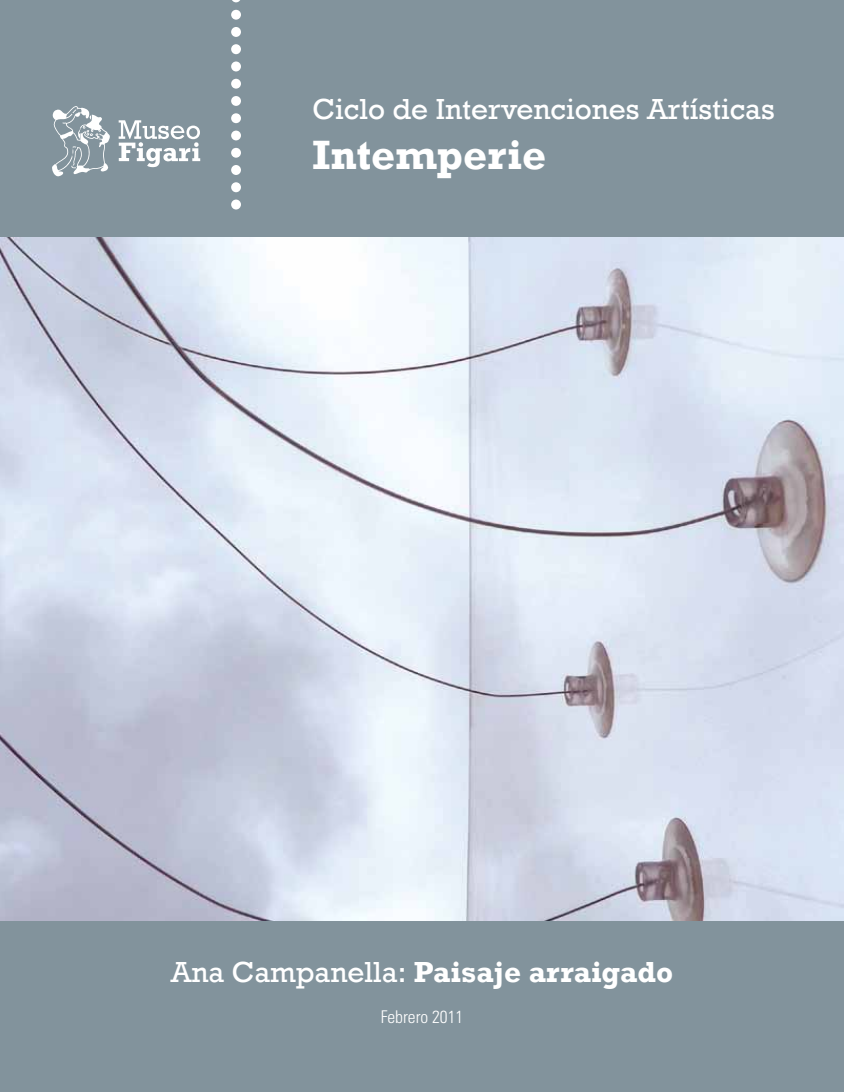
<style>
.page{position:relative;width:844px;height:1092px;background:#fff}
.page>*{position:absolute;margin:0;border:0;box-sizing:border-box;transform-origin:0 0}
.t1{font:700 42px "Rockwell";color:#fff}
.t2{font:29.75px "Rockwell";color:#fff}
.t3{font:700 29.75px "Rockwell";color:#fff}
.t4{font:300 condensed 17.5px "Univers";color:#fff}
.s1{font-weight:400}
</style>
<div class="page">
<div style="left:0;top:0;width:843px;height:1091px;background:#82939c"></div>
<svg style="left:119px;top:120px;width:81px;height:47px"></svg>
<svg style="left:52px;top:106px;width:58px;height:70px"></svg>
<div style="left:231px;top:199px;width:10px;height:10px;background:#fff;border-radius:50%"></div>
<div style="left:231px;top:182px;width:10px;height:10px;background:#fff;border-radius:50%"></div>
<div style="left:231px;top:165px;width:10px;height:10px;background:#fff;border-radius:50%"></div>
<div style="left:231px;top:148px;width:10px;height:10px;background:#fff;border-radius:50%"></div>
<div style="left:231px;top:131px;width:10px;height:9px;background:#fff;border-radius:50%"></div>
<div style="left:231px;top:113px;width:10px;height:10px;background:#fff;border-radius:50%"></div>
<div style="left:231px;top:96px;width:10px;height:10px;background:#fff;border-radius:50%"></div>
<div style="left:231px;top:79px;width:10px;height:10px;background:#fff;border-radius:50%"></div>
<div style="left:231px;top:61px;width:10px;height:10px;background:#fff;border-radius:50%"></div>
<div style="left:231px;top:44px;width:10px;height:10px;background:#fff;border-radius:50%"></div>
<div style="left:231px;top:27px;width:10px;height:10px;background:#fff;border-radius:50%"></div>
<div style="left:231px;top:10px;width:10px;height:10px;background:#fff;border-radius:50%"></div>
<svg style="left:232px;top:0;width:8px;height:2px"></svg>
<img style="left:0;top:238px;width:843px;height:682px">
<p class="t2" style="left:312px;top:92px;width:463px">Ciclo de Intervenciones Artísticas</p>
<h1 class="t1" style="left:312px;top:130px;width:235px">Intemperie</h1>
<p class="t3" style="left:171px;top:953px;width:504px"><span class="s1">Ana Campanella:</span> Paisaje arraigado</p>
<p class="t4" style="left:380px;top:1006px;width:84px">Febrero 2011</p>
</div>
